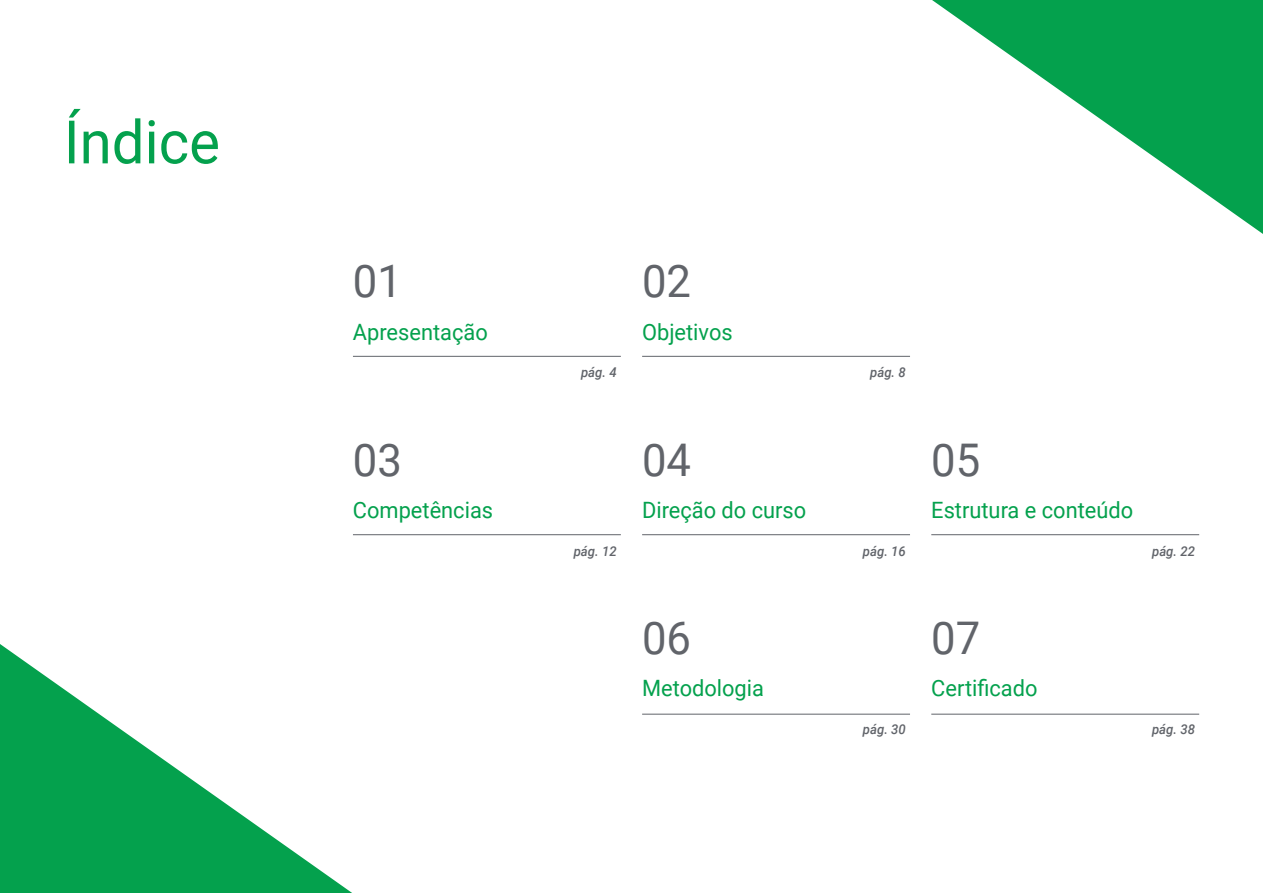
<style>
.page{position:relative;width:1263px;height:893px;background:#fff}
.page>*{position:absolute;margin:0;border:0;box-sizing:border-box;transform-origin:0 0}
.t1{font:60px "Roboto";color:#04a14d}
.t2{font:45px "Roboto";color:#61646a}
.t3{font:22.5px "Roboto";color:#04a14d}
.t4{font:italic 500 13.5px "Roboto";color:#61646a}
</style>
<div class="page">
<svg style="left:0;top:644px;width:352px;height:249px"></svg>
<svg style="left:932px;top:0;width:331px;height:234px"></svg>
<hr style="left:353px;top:356px;width:268px;height:1px;background:#61646a">
<hr style="left:931px;top:534px;width:268px;height:1px;background:#61646a">
<hr style="left:642px;top:356px;width:268px;height:1px;background:#61646a">
<hr style="left:642px;top:714px;width:268px;height:1px;background:#61646a">
<hr style="left:353px;top:534px;width:268px;height:1px;background:#61646a">
<hr style="left:931px;top:714px;width:268px;height:1px;background:#61646a">
<hr style="left:642px;top:534px;width:268px;height:1px;background:#61646a">
<h1 class="t1" style="left:64px;top:100px;width:158px">Índice</h1>
<h2 class="t2" style="left:353px;top:250px;width:51px">01</h2>
<h2 class="t2" style="left:642px;top:250px;width:51px">02</h2>
<p class="t3" style="left:353px;top:316px;width:136px">Apresentação</p>
<p class="t3" style="left:642px;top:316px;width:92px">Objetivos</p>
<p class="t4" style="left:581px;top:363px;width:37px">pág. 4</p>
<p class="t4" style="left:870px;top:363px;width:37px">pág. 8</p>
<h2 class="t2" style="left:353px;top:428px;width:51px">03</h2>
<h2 class="t2" style="left:642px;top:428px;width:51px">04</h2>
<h2 class="t2" style="left:931px;top:428px;width:51px">05</h2>
<p class="t3" style="left:353px;top:494px;width:142px">Competências</p>
<p class="t3" style="left:642px;top:494px;width:166px">Direção do curso</p>
<p class="t3" style="left:931px;top:494px;width:203px">Estrutura e conteúdo</p>
<p class="t4" style="left:574px;top:542px;width:44px">pág. 12</p>
<p class="t4" style="left:863px;top:542px;width:44px">pág. 16</p>
<p class="t4" style="left:1152px;top:542px;width:44px">pág. 22</p>
<h2 class="t2" style="left:642px;top:607px;width:51px">06</h2>
<h2 class="t2" style="left:931px;top:607px;width:51px">07</h2>
<p class="t3" style="left:642px;top:673px;width:123px">Metodologia</p>
<p class="t3" style="left:931px;top:673px;width:108px">Certificado</p>
<p class="t4" style="left:863px;top:720px;width:44px">pág. 30</p>
<p class="t4" style="left:1152px;top:720px;width:44px">pág. 38</p>
</div>
